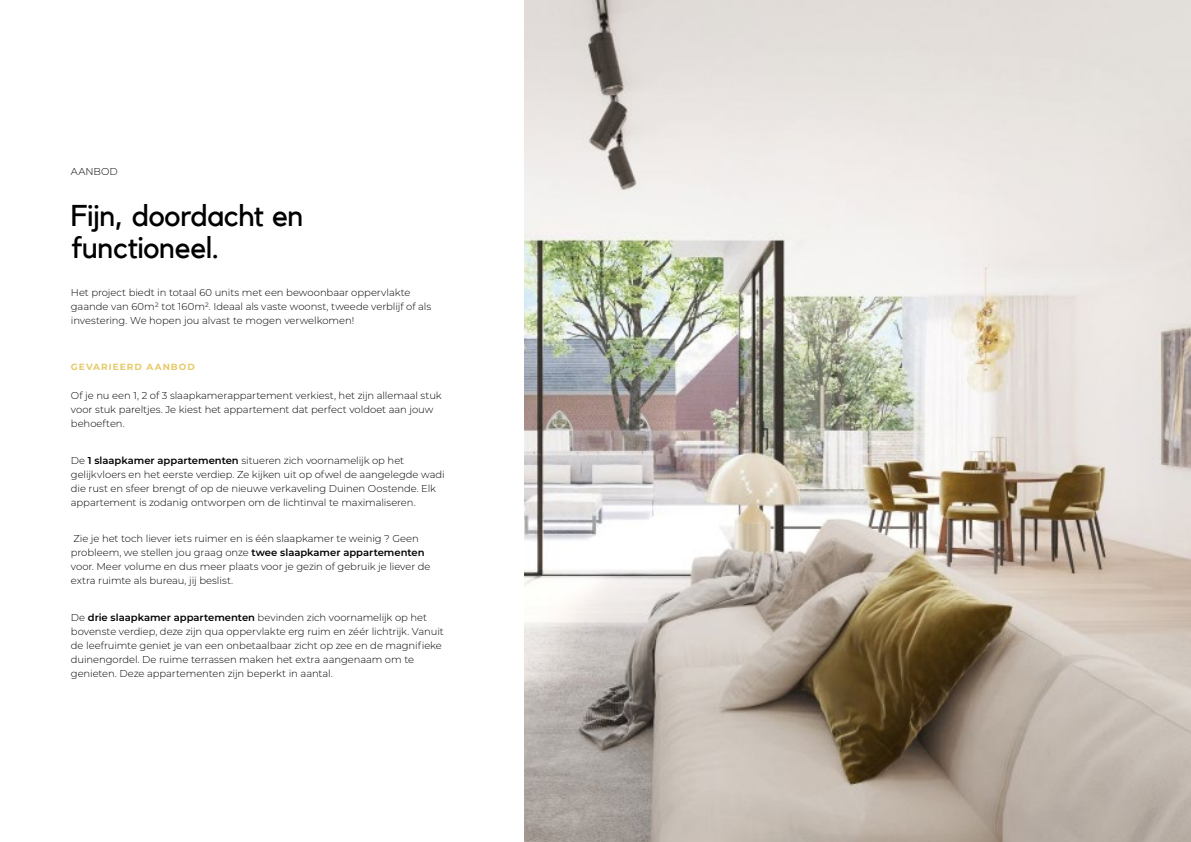
<style>
.page{position:relative;width:1191px;height:842px;background:#fff}
.page>*{position:absolute;margin:0;border:0;box-sizing:border-box;transform-origin:0 0}
.t1{font:30px/32px "Kollektif";letter-spacing:-.015em;color:#000}
.t2{font:300 10px/14px "Montserrat";letter-spacing:-.005em;color:#000}
.t3{font:700 9px "Montserrat";letter-spacing:.115em;color:#e6ca6a}
.s1{font-weight:600}
</style>
<div class="page">
<img style="left:524px;top:0;width:667px;height:842px">
<p class="t2" style="left:71px;top:164px;width:48px">AANBOD</p>
<h1 class="t1" style="left:71px;top:199px;width:234px">Fijn, doordacht en functioneel.</h1>
<p class="t2" style="left:71px;top:285px;width:362px">Het project biedt in totaal 60 units met een bewoonbaar oppervlakte gaande van 60m² tot 160m². Ideaal als vaste woonst, tweede verblijf of als investering. We hopen jou alvast te mogen verwelkomen!</p>
<p class="t3" style="left:71px;top:361px;width:125px">GEVARIEERD AANBOD</p>
<p class="t2" style="left:71px;top:388px;width:372px">Of je nu een 1, 2 of 3 slaapkamerappartement verkiest, het zijn allemaal stuk voor stuk pareltjes. Je kiest het appartement dat perfect voldoet aan jouw behoeften.</p>
<p class="t2" style="left:71px;top:453px;width:375px">De <span class="s1">1 slaapkamer appartementen</span> situeren zich voornamelijk op het gelijkvloers en het eerste verdiep. Ze kijken uit op ofwel de aangelegde wadi die rust en sfeer brengt of op de nieuwe verkaveling Duinen Oostende. Elk appartement is zodanig ontworpen om de lichtinval te maximaliseren.</p>
<p class="t2" style="left:71px;top:531px;width:361px">Zie je het toch liever iets ruimer en is één slaapkamer te weinig ? Geen probleem, we stellen jou graag onze <span class="s1">twee slaapkamer appartementen </span>voor. Meer volume en dus meer plaats voor je gezin of gebruik je liever de extra ruimte als bureau, jij beslist.</p>
<p class="t2" style="left:71px;top:610px;width:374px">De <span class="s1">drie slaapkamer appartementen</span> bevinden zich voornamelijk op het bovenste verdiep, deze zijn qua oppervlakte erg ruim en zéér lichtrijk. Vanuit de leefruimte geniet je van een onbetaalbaar zicht op zee en de magnifieke duinengordel. De ruime terrassen maken het extra aangenaam om te genieten. Deze appartementen zijn beperkt in aantal.</p>
</div>
